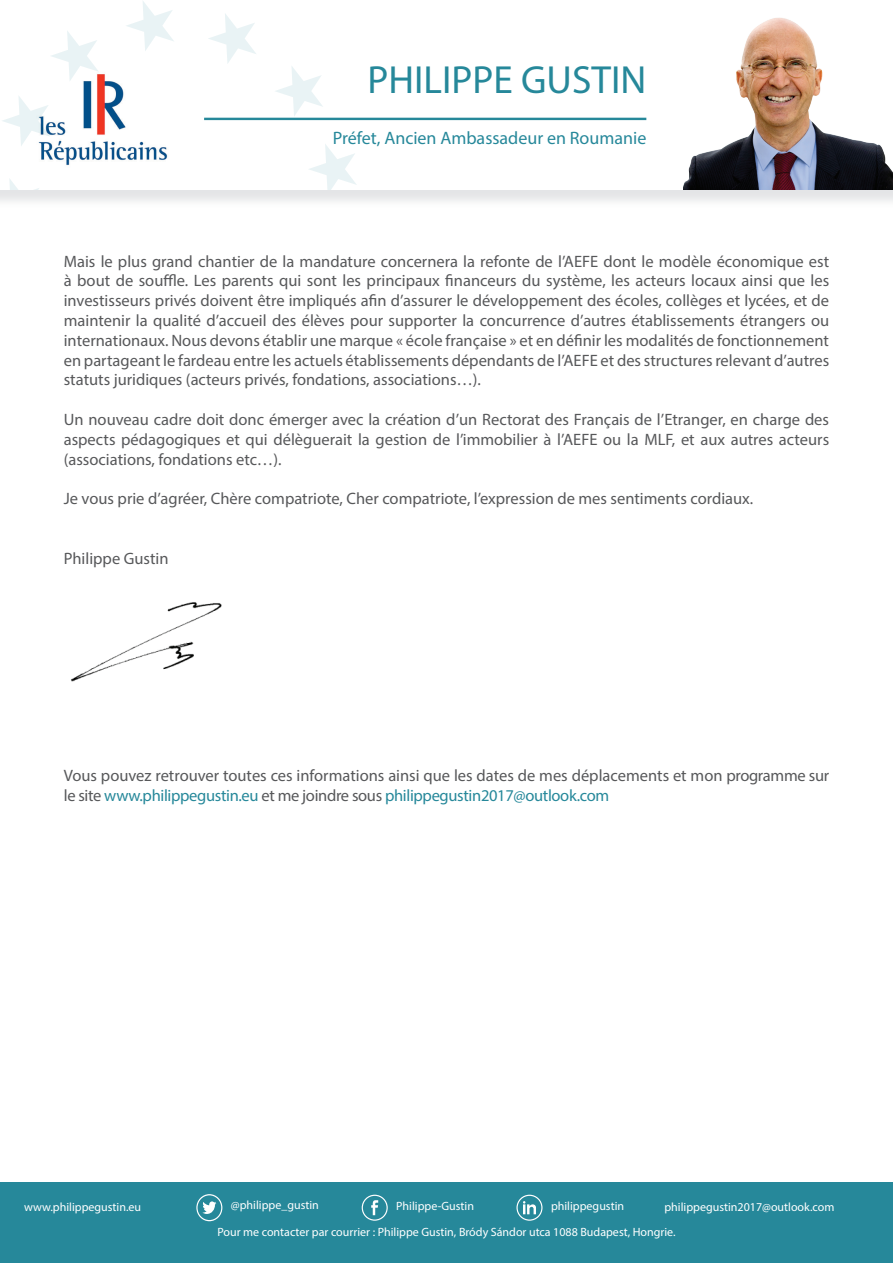
<style>
.page{position:relative;width:893px;height:1263px;background:#fff}
.page>*{position:absolute;margin:0;border:0;box-sizing:border-box;transform-origin:0 0}
.t1{font:39.3px "Myriad Pro";color:#26889a}
.t2{font:18px "Myriad Pro";color:#26889a}
.t3{font:16.5px/19.8px "Myriad Pro";color:#57585a;text-align:justify}
.t4{font:16.5px/19.8px "Myriad Pro";letter-spacing:-.02em;color:#57585a}
.t5{font:12px "Myriad Pro";color:#fff}
.s1{color:#26889a}
</style>
<div class="page">
<div style="left:0;top:0;width:893px;height:208px;background:#dcdddf;opacity:.75"></div>
<div style="left:0;top:0;width:893px;height:189px;background:#fff"></div>
<svg style="left:208px;top:14px;width:48px;height:50px"></svg>
<svg style="left:275px;top:66px;width:48px;height:50px"></svg>
<svg style="left:309px;top:144px;width:48px;height:45px"></svg>
<svg style="left:9px;top:179px;width:30px;height:10px"></svg>
<svg style="left:2px;top:117px;width:11px;height:8px"></svg>
<svg style="left:51px;top:31px;width:47px;height:40px"></svg>
<svg style="left:126px;top:1px;width:48px;height:50px"></svg>
<img style="left:683px;top:17px;width:210px;height:172px">
<img style="left:13px;top:71px;width:155px;height:95px">
<div style="left:0;top:1182px;width:893px;height:81px;background:#26889a"></div>
<svg style="left:362px;top:1195px;width:26px;height:26px"></svg>
<svg style="left:196px;top:1194px;width:26px;height:27px"></svg>
<svg style="left:516px;top:1195px;width:26px;height:26px"></svg>
<hr style="left:204px;top:118px;width:442px;height:2px;background:#26889a">
<img style="left:71px;top:602px;width:151px;height:80px">
<h1 class="t1" style="left:368px;top:56px;width:280px">PHILIPPE GUSTIN</h1>
<p class="t2" style="left:333px;top:127px;width:315px">Préfet, Ancien Ambassadeur en Roumanie</p>
<p class="t3" style="left:64px;top:251px;width:767px">Mais le plus grand chantier de la mandature concernera la refonte de l’AEFE dont le modèle économique est à bout de souffle. Les parents qui sont les principaux financeurs du système, les acteurs locaux ainsi que les investisseurs privés doivent être impliqués afin d’assurer le développement des écoles, collèges et lycées, et de maintenir la qualité d’accueil des élèves pour supporter la concurrence d’autres établissements étrangers ou internationaux. Nous devons établir une marque « école française » et en définir les modalités de fonctionnement en partageant le fardeau entre les actuels établissements dépendants de l’AEFE et des structures relevant d’autres statuts juridiques (acteurs privés, fondations, associations…).</p>
<p class="t3" style="left:64px;top:409px;width:767px">Un nouveau cadre doit donc émerger avec la création d’un Rectorat des Français de l’Etranger, en charge des aspects pédagogiques et qui délèguerait la gestion de l’immobilier à l’AEFE ou la MLF, et aux autres acteurs (associations, fondations etc…).</p>
<p class="t3" style="left:64px;top:488px;width:691px">Je vous prie d’agréer, Chère compatriote, Cher compatriote, l’expression de mes sentiments cordiaux.</p>
<p class="t3" style="left:64px;top:548px;width:106px">Philippe Gustin</p>
<p class="t4" style="left:64px;top:766px;width:767px">Vous pouvez retrouver toutes ces informations ainsi que les dates de mes déplacements et mon programme sur le site <span class="s1">www.philippegustin.eu</span> et me joindre sous <span class="s1">philippegustin2017@outlook.com</span></p>
<p class="t5" style="left:24px;top:1199px;width:119px">www.philippegustin.eu</p>
<p class="t5" style="left:231px;top:1198px;width:89px">@philippe_gustin</p>
<p class="t5" style="left:396px;top:1199px;width:79px">Philippe-Gustin</p>
<p class="t5" style="left:551px;top:1199px;width:75px">philippegustin</p>
<p class="t5" style="left:664px;top:1199px;width:171px">philippegustin2017@outlook.com</p>
<p class="t5" style="left:217px;top:1224px;width:460px">Pour me contacter par courrier : Philippe Gustin, Bródy Sándor utca 1088 Budapest, Hongrie.</p>
</div>
